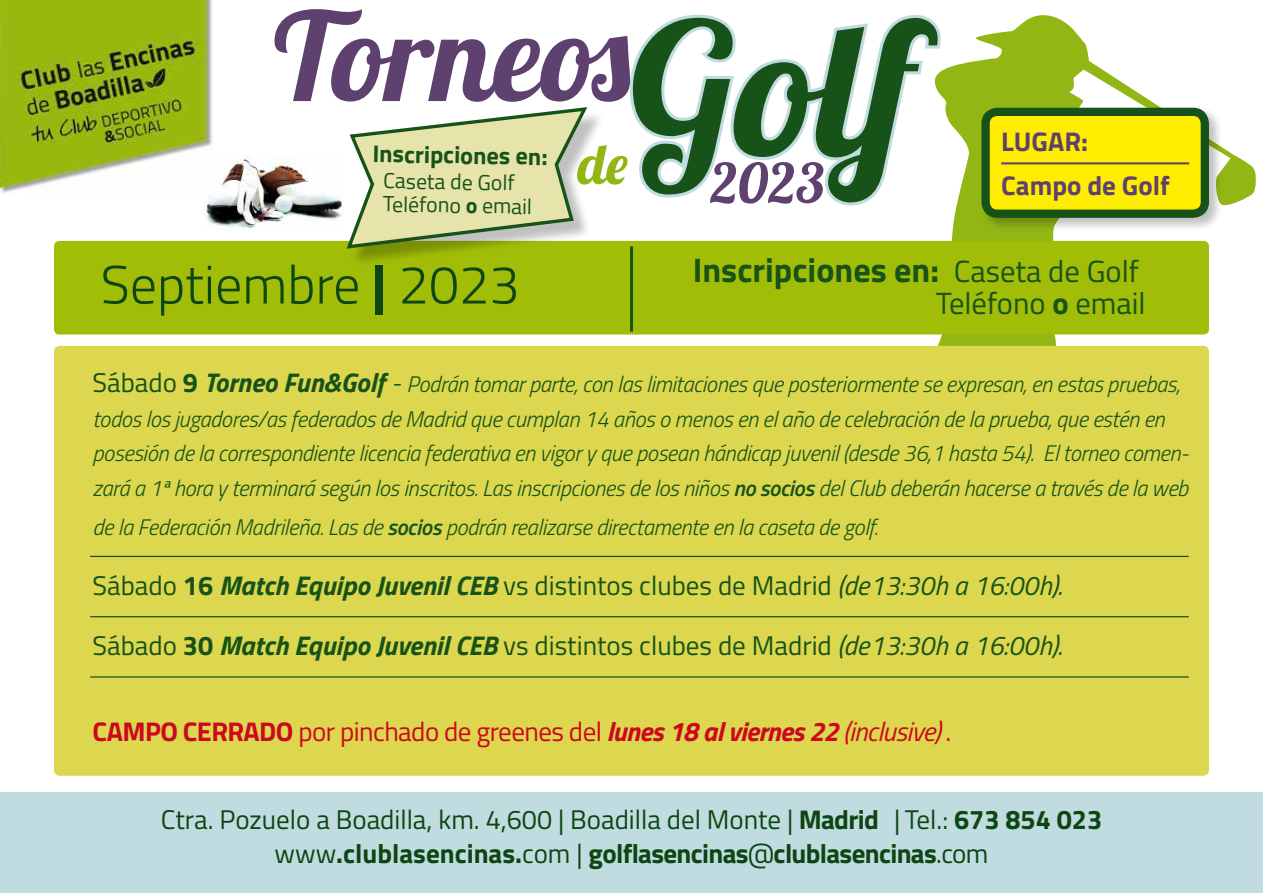
<style>
.page{position:relative;width:1263px;height:893px;background:#fff}
.page>*{position:absolute;margin:0;border:0;box-sizing:border-box;transform-origin:0 0}
.t1{font:184.65px "Lobster 1.4";color:#175318}
.t2{font:122.7px "Lobster 1.4";color:#5e416e}
.t3{font:55.8px "Lobster 1.4";color:#92b714}
.t4{font:54.75px "Lobster 1.4";color:#5e416e}
.t5{font:300 54px "Titillium Web";color:#0e4613}
.t6{font:700 34.05px "Titillium Web";color:#175318}
.t7{font:30.6px "Titillium Web";color:#175318}
.t8{font:27px "Titillium Web";color:#175318}
.t9{font:27px/34.3px "Titillium Web";color:#0e4613;text-align:center}
.t10{font:27px "Titillium Web";letter-spacing:-.02em;color:#cd071e}
.t11{font:700 27px/44.1px "Titillium Web";color:#5e416e}
.t12{font:700 24.15px "Titillium Web";color:#175318}
.t13{font:italic 300 22.5px/34.5px "Titillium Web";letter-spacing:-.015em;color:#175318}
.t14{font:21.75px/23.2px "Titillium Web";color:#175318}
.s1{font-weight:700}
.s2{font-weight:400;font-size:30.6px}
.s3{font-weight:400;font-style:normal;font-size:27px}
.s4{font-weight:700;font-style:normal;font-size:27px}
.s5{font-weight:700;font-size:27px}
.s6{font-size:27px}
.s7{font-weight:600}
.s8{font-weight:700;font-style:italic}
.s9{font-style:italic}
</style>
<div class="page">
<svg style="left:932px;top:15px;width:324px;height:335px"></svg>
<img style="left:205px;top:158px;width:137px;height:71px">
<div style="left:54px;top:346px;width:1155px;height:430px;background:#dcd74e;border-radius:6px"></div>
<div style="left:0;top:792px;width:1263px;height:101px;background:#c1dce0"></div>
<div style="left:54px;top:241px;width:1155px;height:93px;background:#a2bd07;border-radius:5px"></div>
<hr style="left:630px;top:246px;width:3px;height:86px;background:#175318">
<svg style="left:629px;top:14px;width:315px;height:195px"></svg>
<div style="left:979px;top:105px;width:244px;height:127px;background:#000;opacity:.25"></div>
<div style="left:985px;top:112px;width:220px;height:102px;background:#ffed00;border-radius:12px"></div>
<div style="left:981px;top:108px;width:228px;height:110px;border:8px solid #175318;border-radius:12px"></div>
<hr style="left:1001px;top:162px;width:188px;height:2px;background:#5e416e">
<div style="left:350px;top:110px;width:255px;height:156px;background:#000;opacity:.25"></div>
<svg style="left:344px;top:107px;width:246px;height:144px"></svg>
<hr style="left:90px;top:556px;width:1099px;height:1px;background:#175318">
<hr style="left:90px;top:616px;width:1099px;height:1px;background:#175318">
<hr style="left:90px;top:676px;width:1099px;height:2px;background:#175318">
<img style="left:0;top:0;width:212px;height:193px">
<h2 class="t2" style="left:274px;top:-22px;width:359px">Torneos</h2>
<h1 class="t1" style="left:629px;top:-28px;width:288px">Golf</h1>
<h3 class="t3" style="left:578px;top:128px;width:51px">de</h3>
<p class="t12" style="left:373px;top:135px;width:177px;rotate:1deg">Inscripciones en:</p>
<p class="t14" style="left:383px;top:168px;width:151px;rotate:1deg">Caseta de Golf<br>Teléfono <span class="s1">o</span> email</p>
<h3 class="t4" style="left:711px;top:148px;width:115px">2023</h3>
<p class="t11" style="left:1001px;top:118px;width:170px">LUGAR:<br>Campo de Golf</p>
<h3 class="t5" style="left:101px;top:245px;width:420px">Septiembre <span class="s1">|</span> 2023</h3>
<h3 class="t6" style="left:693px;top:244px;width:448px">Inscripciones en: <span class="s2">Caseta de Golf</span></h3>
<h3 class="t7" style="left:936px;top:281px;width:211px">Teléfono <span class="s1">o</span> email</h3>
<p class="t13" style="left:93px;top:366px;width:1098px"><span class="s3">Sábado</span> <span class="s4">9</span> <span class="s5">Torneo Fun&amp;Golf</span> <span class="s6">-</span> Podrán tomar parte, con las limitaciones que posteriormente se expresan, en estas pruebas, todos los jugadores/as federados de Madrid que cumplan 14 años o menos en el año de celebración de la prueba, que estén en posesión de la correspondiente licencia federativa en vigor y que posean hándicap juvenil (desde 36,1 hasta 54). El torneo comen&shy;zará a 1ª hora y terminará según los inscritos. Las inscripciones de los niños <span class="s7">no socios</span> del Club deberán hacerse a través de la web</p>
<p class="t13" style="left:93px;top:508px;width:787px">de la Federación Madrileña. Las de <span class="s7">socios</span> podrán realizarse directamente en la caseta de golf.</p>
<p class="t8" style="left:93px;top:566px;width:971px">Sábado <span class="s1">16</span> <span class="s8">Match Equipo Juvenil CEB</span> vs distintos clubes de Madrid <span class="s9">(de13:30h a 16:00h).</span></p>
<p class="t8" style="left:93px;top:626px;width:971px">Sábado <span class="s1">30</span> <span class="s8">Match Equipo Juvenil CEB</span> vs distintos clubes de Madrid <span class="s9">(de13:30h a 16:00h).</span></p>
<p class="t10" style="left:93px;top:712px;width:860px"><span class="s1">CAMPO CERRADO</span> por pinchado de greenes del <span class="s8">lunes 18 al viernes 22</span> <span class="s9">(inclusive)</span> .</p>
<p class="t9" style="left:161px;top:801px;width:943px">Ctra. Pozuelo a Boadilla, km. 4,600 | Boadilla del Monte | <span class="s1">Madrid</span> | Tel.: <span class="s1">673 854 023 </span>www<span class="s1">.clublasencinas.</span>com | <span class="s1">golflasencinas</span>@<span class="s1">clublasencinas</span>.com</p>
</div>
